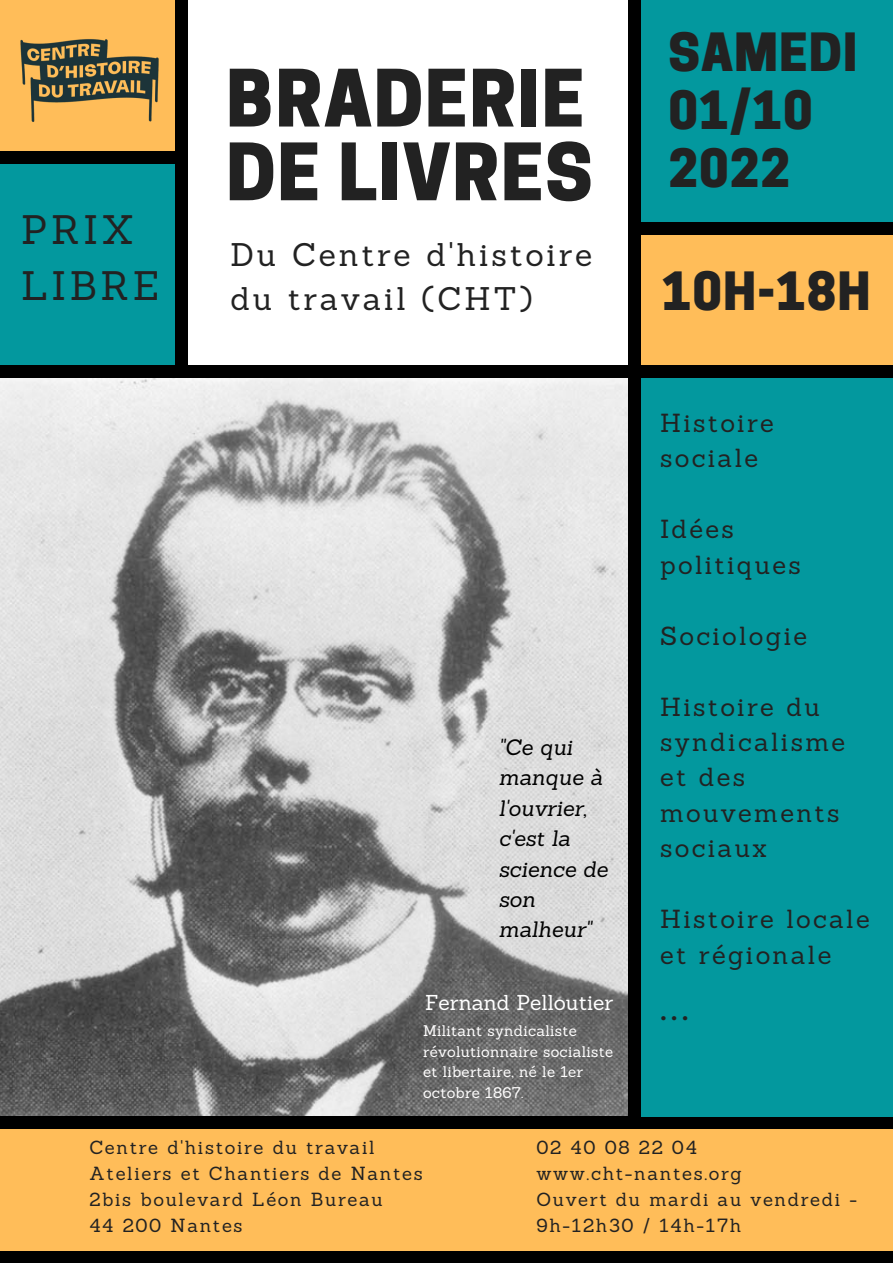
<style>
.page{position:relative;width:893px;height:1263px;background:#fff}
.page>*{position:absolute;margin:0;border:0;box-sizing:border-box;transform-origin:0 0}
.t1{font:800 74.1px/73.7px "Cooper Hewitt";letter-spacing:.02em;color:#222}
.t2{font:800 49.5px "Cooper Hewitt";letter-spacing:.02em;color:#222}
.t3{font:800 49.43px/58px "Cooper Hewitt";letter-spacing:.02em;color:#222}
.t4{font:45px "Sanchez";color:#222}
.t5{font:40.12px/55.7px "Sanchez";letter-spacing:.09em;color:#222}
.t6{font:31.88px/44.5px "Sanchez";letter-spacing:.09em;color:#222}
.t7{font:25.5px/35.5px "Sanchez";letter-spacing:.09em;color:#222}
.t8{font:italic 21.75px/30.4px "Sanchez";color:#000}
.t9{font:21px "Sanchez";color:#fff}
.t10{font:18.52px/25.9px "Sanchez";letter-spacing:.09em;color:#222}
.t11{font:15px/20.9px "Sanchez";letter-spacing:.02em;color:#fffefe}
</style>
<div class="page">
<div style="left:0;top:160px;width:177px;height:210px;background:#03989e"></div>
<img style="left:0;top:378px;width:628px;height:738px">
<div style="left:635px;top:0;width:258px;height:230px;background:#03989e"></div>
<div style="left:636px;top:226px;width:257px;height:144px;background:#ffbd59"></div>
<div style="left:0;top:365px;width:893px;height:13px;background:#000"></div>
<div style="left:0;top:151px;width:180px;height:13px;background:#000"></div>
<div style="left:0;top:0;width:175px;height:151px;background:#ffbd59"></div>
<div style="left:632px;top:222px;width:261px;height:13px;background:#000"></div>
<div style="left:628px;top:0;width:13px;height:1129px;background:#000"></div>
<div style="left:175px;top:0;width:13px;height:374px;background:#000"></div>
<img style="left:20px;top:39px;width:139px;height:83px">
<div style="left:0;top:1251px;width:893px;height:12px;background:#000"></div>
<div style="left:0;top:1116px;width:893px;height:135px;background:#ffbd59"></div>
<div style="left:0;top:1116px;width:893px;height:13px;background:#000"></div>
<div style="left:641px;top:378px;width:252px;height:738px;background:#03989e"></div>
<div style="left:36px;top:106px;width:111px;height:20px;background:#ffbd59"></div>
<h3 class="t5" style="left:21px;top:202px;width:140px">PRIX<br>LIBRE</h3>
<h1 class="t1" style="left:226px;top:71px;width:368px">BRADERIE<br>DE LIVRES</h1>
<h3 class="t6" style="left:230px;top:232px;width:363px">Du Centre d'histoire du travail (CHT)</h3>
<p class="t8" style="left:499px;top:732px;width:111px">"Ce qui manque à l'ouvrier, c'est la science de son malheur"</p>
<p class="t9" style="left:425px;top:989px;width:190px">Fernand Pelloutier</p>
<p class="t11" style="left:423px;top:1020px;width:191px">Militant syndicaliste révolutionnaire socialiste et libertaire, né le 1er octobre 1867.</p>
<h3 class="t3" style="left:668px;top:30px;width:191px">SAMEDI<br>01/10<br>2022</h3>
<h2 class="t2" style="left:662px;top:273px;width:210px">10H-18H</h2>
<h3 class="t7" style="left:660px;top:405px;width:115px">Histoire sociale</h3>
<h3 class="t7" style="left:660px;top:511px;width:142px">Idées politiques</h3>
<h3 class="t7" style="left:660px;top:617px;width:149px">Sociologie</h3>
<h3 class="t7" style="left:660px;top:688px;width:186px">Histoire du syndicalisme et des mouvements sociaux</h3>
<h3 class="t7" style="left:660px;top:901px;width:211px">Histoire locale et régionale</h3>
<h3 class="t4" style="left:660px;top:975px;width:30px">...</h3>
<p class="t10" style="left:89px;top:1135px;width:335px">Centre d'histoire du travail<br>Ateliers et Chantiers de Nantes<br>2bis boulevard Léon Bureau<br>44 200 Nantes</p>
<p class="t10" style="left:536px;top:1135px;width:322px">02 40 08 22 04 www.cht-nantes.org<br>Ouvert du mardi au vendredi -<br>9h-12h30 / 14h-17h</p>
</div>
